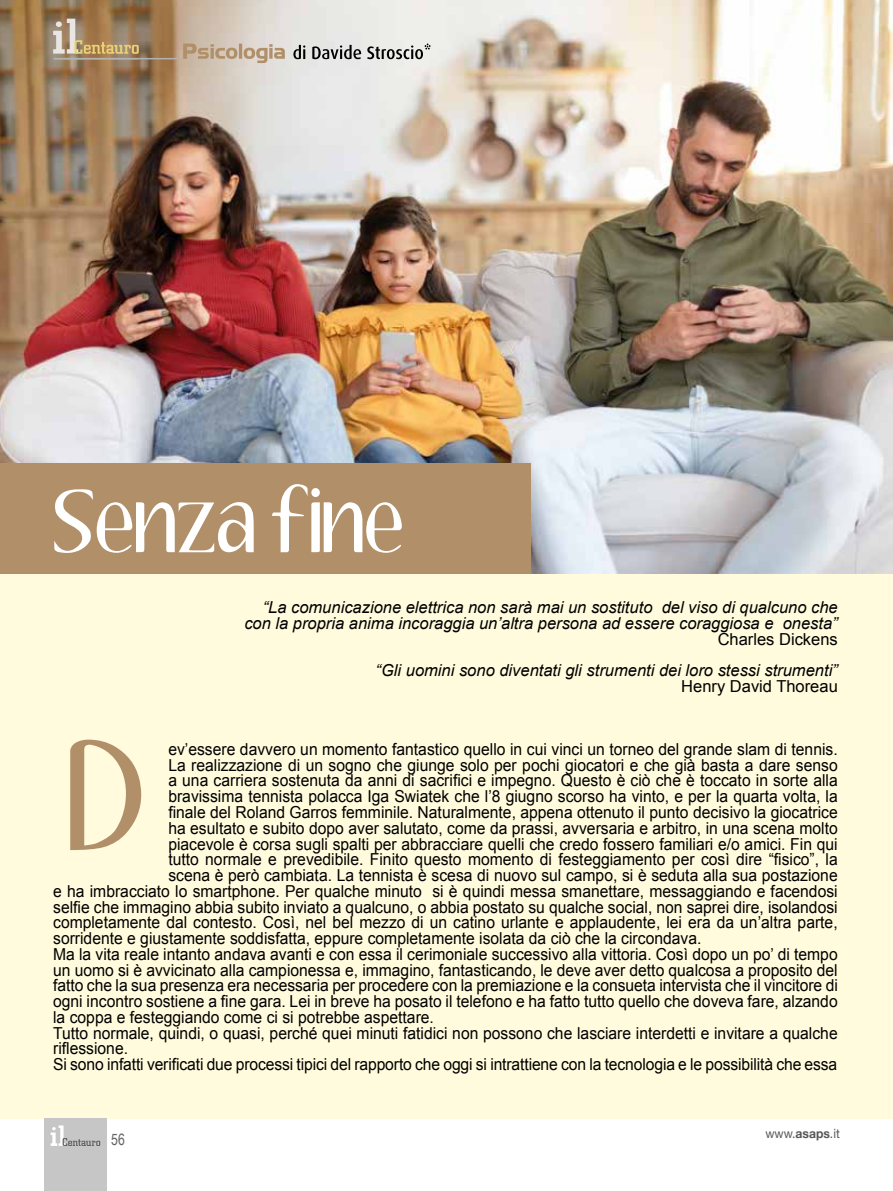
<style>
.page{position:relative;width:893px;height:1191px;background:#fff}
.page>*{position:absolute;margin:0;border:0;box-sizing:border-box;transform-origin:0 0}
.t1{font:16.5px "Arial";color:#000;scale:.95 1}
.t2{font:italic 16.5px/15.8px "Arial";color:#000;text-align:right}
.t3{font:16.5px "Arial";color:#000}
.t4{font:15.75px "Arial Narrow";color:#646363;scale:.95 1}
.t5{font:12.75px "Helvetica Neue";color:#575756;scale:.95 1}
.s1{font-weight:700}
</style>
<div class="page">
<div style="left:0;top:0;width:893px;height:1118px;background:#fffbdc"></div>
<img style="left:0;top:0;width:893px;height:573px">
<div style="left:0;top:463px;width:530px;height:110px;background:#b08f69"></div>
<div style="left:45px;top:1118px;width:62px;height:73px;background:#c6c6c6"></div>
<svg style="left:51px;top:1125px;width:49px;height:21px"></svg>
<svg style="left:53px;top:19px;width:86px;height:35px;background:#af9572"></svg>
<hr style="left:53px;top:58px;width:85px;height:1px;background:#b3b2b2">
<svg style="left:183px;top:44px;width:102px;height:19px;background:#c7b39d"></svg>
<svg style="left:293px;top:44px;width:138px;height:15px;background:#a5a5a3"></svg>
<hr style="left:54px;top:58px;width:124px;height:1px;background:#b3b2b2">
<svg style="left:54px;top:484px;width:348px;height:69px"></svg>
<svg style="left:70px;top:739px;width:71px;height:111px"></svg>
<p class="t2" style="left:244px;top:600px;width:595px">“La comunicazione elettrica non sarà mai un sostituto del viso di qualcuno che con la propria anima incoraggia un’altra persona ad essere coraggiosa e onesta”</p>
<p class="t3" style="left:718px;top:628px;width:122px">Charles Dickens</p>
<p class="t2" style="left:376px;top:663px;width:464px">“Gli uomini sono diventati gli strumenti dei loro stessi strumenti”</p>
<p class="t3" style="left:681px;top:675px;width:158px">Henry David Thoreau</p>
<p class="t1" style="left:168px;top:738px;width:706px">ev’essere davvero un momento fantastico quello in cui vinci un torneo del grande slam di tennis.</p>
<p class="t1" style="left:168px;top:754px;width:706px">La realizzazione di un sogno che giunge solo per pochi giocatori e che già basta a dare senso</p>
<p class="t1" style="left:168px;top:770px;width:706px">a una carriera sostenuta da anni di sacrifici e impegno. Questo è ciò che è toccato in sorte alla</p>
<p class="t1" style="left:168px;top:785px;width:706px">bravissima tennista polacca Iga Swiatek che l’8 giugno scorso ha vinto, e per la quarta volta, la</p>
<p class="t1" style="left:168px;top:801px;width:706px">finale del Roland Garros femminile. Naturalmente, appena ottenuto il punto decisivo la giocatrice</p>
<p class="t1" style="left:168px;top:817px;width:706px">ha esultato e subito dopo aver salutato, come da prassi, avversaria e arbitro, in una scena molto</p>
<p class="t1" style="left:168px;top:833px;width:706px">piacevole è corsa sugli spalti per abbracciare quelli che credo fossero familiari e/o amici. Fin qui</p>
<p class="t1" style="left:168px;top:848px;width:706px">tutto normale e prevedibile. Finito questo momento di festeggiamento per così dire “fisico”, la</p>
<p class="t1" style="left:168px;top:864px;width:706px">scena è però cambiata. La tennista è scesa di nuovo sul campo, si è seduta alla sua postazione</p>
<p class="t1" style="left:53px;top:880px;width:827px">e ha imbracciato lo smartphone. Per qualche minuto si è quindi messa smanettare, messaggiando e facendosi</p>
<p class="t1" style="left:53px;top:896px;width:827px">selfie che immagino abbia subito inviato a qualcuno, o abbia postato su qualche social, non saprei dire, isolandosi</p>
<p class="t1" style="left:53px;top:911px;width:827px">completamente dal contesto. Così, nel bel mezzo di un catino urlante e applaudente, lei era da un’altra parte,</p>
<p class="t1" style="left:53px;top:927px;width:684px">sorridente e giustamente soddisfatta, eppure completamente isolata da ciò che la circondava.</p>
<p class="t1" style="left:53px;top:943px;width:827px">Ma la vita reale intanto andava avanti e con essa il cerimoniale successivo alla vittoria. Così dopo un po’ di tempo</p>
<p class="t1" style="left:53px;top:959px;width:827px">un uomo si è avvicinato alla campionessa e, immagino, fantasticando, le deve aver detto qualcosa a proposito del</p>
<p class="t1" style="left:53px;top:974px;width:827px">fatto che la sua presenza era necessaria per procedere con la premiazione e la consueta intervista che il vincitore di</p>
<p class="t1" style="left:53px;top:990px;width:827px">ogni incontro sostiene a fine gara. Lei in breve ha posato il telefono e ha fatto tutto quello che doveva fare, alzando</p>
<p class="t1" style="left:53px;top:1006px;width:402px">la coppa e festeggiando come ci si potrebbe aspettare.</p>
<p class="t1" style="left:53px;top:1022px;width:827px">Tutto normale, quindi, o quasi, perché quei minuti fatidici non possono che lasciare interdetti e invitare a qualche</p>
<p class="t1" style="left:53px;top:1037px;width:80px">riflessione.</p>
<p class="t1" style="left:53px;top:1053px;width:827px">Si sono infatti verificati due processi tipici del rapporto che oggi si intrattiene con la tecnologia e le possibilità che essa</p>
<p class="t4" style="left:111px;top:1127px;width:16px">56</p>
<p class="t5" style="left:765px;top:1124px;width:80px">www.<span class="s1">asaps</span>.it</p>
</div>
